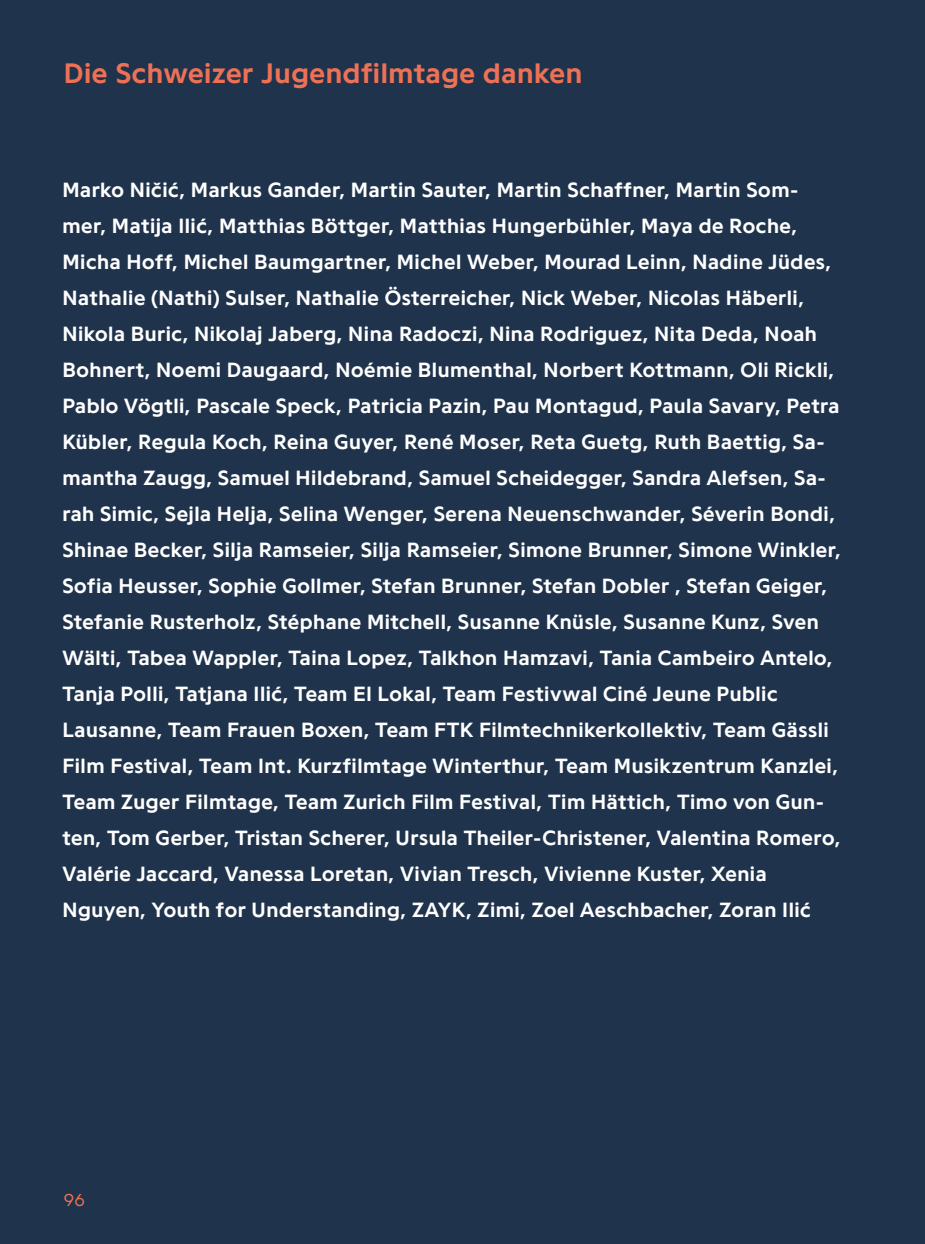
<style>
.page{position:relative;width:925px;height:1244px;background:#1f334c}
.page>*{position:absolute;margin:0;border:0;box-sizing:border-box;transform-origin:0 0}
.t1{font:700 29.25px "Programme";letter-spacing:.02em;color:#ee7155}
.t2{font:700 21.38px/36px "Programme";letter-spacing:.025em;color:#fff}
.t3{font:300 18px "Programme";color:#ee7155}
</style>
<div class="page">
<h1 class="t1" style="left:64px;top:55px;width:520px">Die Schweizer Jugendfilmtage danken</h1>
<p class="t2" style="left:62px;top:171px;width:780px">Marko Ničić, Markus Gander, Martin Sauter, Martin Schaffner, Martin Som&shy;mer, Matija Ilić, Matthias Böttger, Matthias Hungerbühler, Maya de Roche, Micha Hoff, Michel Baumgartner, Michel Weber, Mourad Leinn, Nadine Jüdes, Nathalie (Nathi) Sulser, Nathalie Österreicher, Nick Weber, Nicolas Häberli, Nikola Buric, Nikolaj Jaberg, Nina Radoczi, Nina Rodriguez, Nita Deda, Noah Bohnert, Noemi Daugaard, Noémie Blumenthal, Norbert Kottmann, Oli Rickli, Pablo Vögtli, Pascale Speck, Patricia Pazin, Pau Montagud, Paula Savary, Petra Kübler, Regula Koch, Reina Guyer, René Moser, Reta Guetg, Ruth Baettig, Sa&shy;mantha Zaugg, Samuel Hildebrand, Samuel Scheidegger, Sandra Alefsen, Sa&shy;rah Simic, Sejla Helja, Selina Wenger, Serena Neuenschwander, Séverin Bondi, Shinae Becker, Silja Ramseier, Silja Ramseier, Simone Brunner, Simone Winkler, Sofia Heusser, Sophie Gollmer, Stefan Brunner, Stefan Dobler , Stefan Geiger, Stefanie Rusterholz, Stéphane Mitchell, Susanne Knüsle, Susanne Kunz, Sven Wälti, Tabea Wappler, Taina Lopez, Talkhon Hamzavi, Tania Cambeiro Antelo, Tanja Polli, Tatjana Ilić, Team El Lokal, Team Festivwal Ciné Jeune Public Lausanne, Team Frauen Boxen, Team FTK Filmtechnikerkollektiv, Team Gässli Film Festival, Team Int. Kurzfilmtage Winterthur, Team Musikzentrum Kanzlei, Team Zuger Filmtage, Team Zurich Film Festival, Tim Hättich, Timo von Gun&shy;ten, Tom Gerber, Tristan Scherer, Ursula Theiler-Christener, Valentina Romero, Valérie Jaccard, Vanessa Loretan, Vivian Tresch, Vivienne Kuster, Xenia Nguyen, Youth for Understanding, ZAYK, Zimi, Zoel Aeschbacher, Zoran Ilić</p>
<p class="t3" style="left:64px;top:1188px;width:22px">96</p>
</div>
